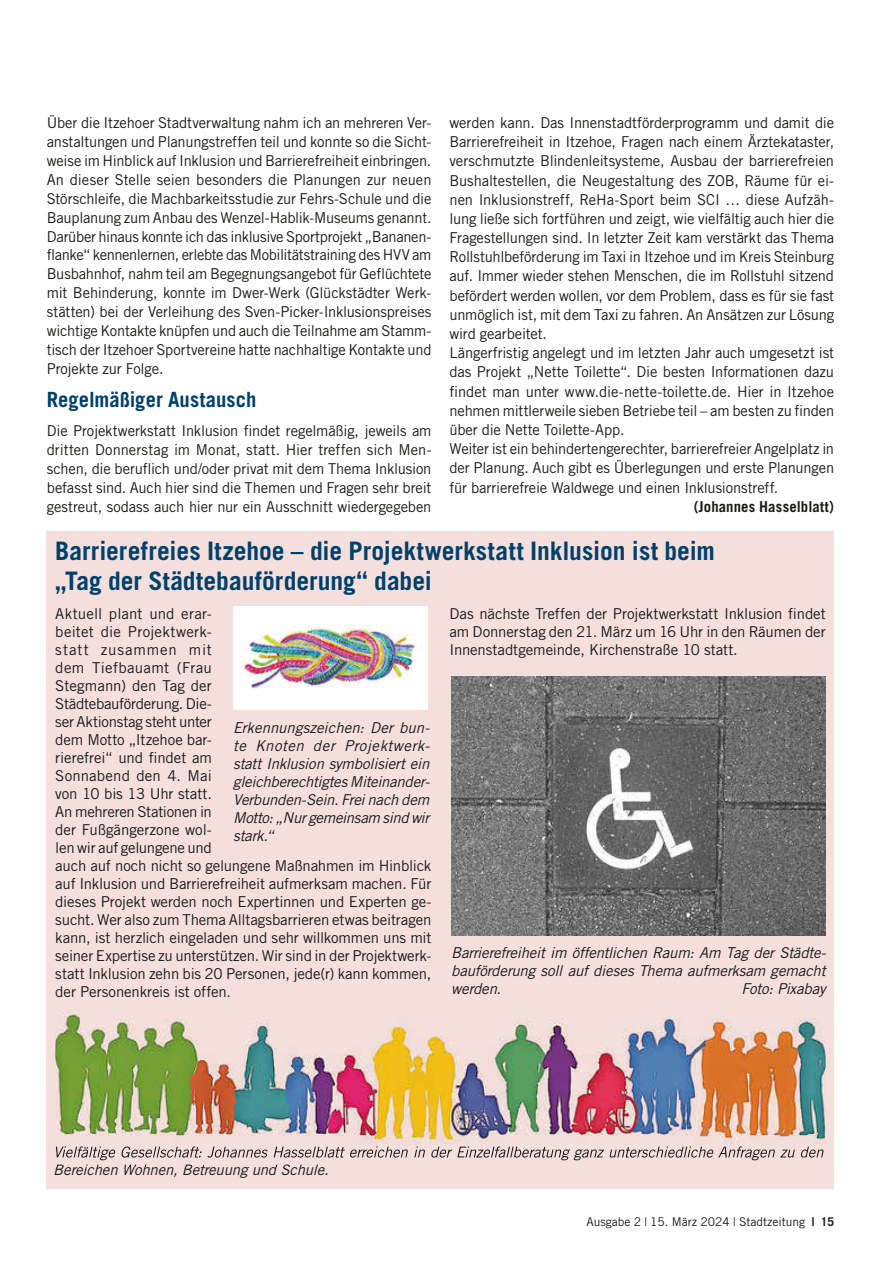
<style>
.page{position:relative;width:881px;height:1263px;background:#fff}
.page>*{position:absolute;margin:0;border:0;box-sizing:border-box;transform-origin:0 0}
.t1{font:700 25.5px/30.6px "Trade Gothic LT";color:#00406b}
.t2{font:700 21px "Trade Gothic LT";letter-spacing:.005em;color:#00406b}
.t3{font:15px/18px "Trade Gothic LT";letter-spacing:-.01em;color:#1a1a18;text-align:justify}
.t4{font:italic 15px/18px "Trade Gothic LT";letter-spacing:-.015em;color:#1a1a18;text-align:justify}
.t5{font:700 15px "Trade Gothic LT";letter-spacing:.01em;color:#1a1a18}
.t6{font:12px "Trade Gothic LT";color:#1a1a18}
.s1{font-weight:700}
</style>
<div class="page">
<div style="left:47px;top:531px;width:786px;height:657px;background:#f4dfdc"></div>
<img style="left:55px;top:1009px;width:770px;height:152px">
<img style="left:56px;top:1146px;width:767px;height:14px">
<img style="left:56px;top:1164px;width:262px;height:3px">
<img style="left:233px;top:606px;width:194px;height:104px">
<img style="left:451px;top:676px;width:374px;height:259px">
<p class="t3" style="left:47px;top:113px;width:386px;line-height:18.9px">Über die Itzehoer Stadtverwaltung nahm ich an mehreren Ver&shy;anstaltungen und Planungstreffen teil und konnte so die Sicht&shy;weise im Hinblick auf Inklusion und Barrierefreiheit einbringen.<br>An dieser Stelle seien besonders die Planungen zur neuen Störschleife, die Machbarkeitsstudie zur Fehrs-Schule und die Bauplanung zum Anbau des Wenzel-Hablik-Museums genannt.<br>Darüber hinaus konnte ich das inklusive Sportprojekt „Bananen&shy;flanke“ kennenlernen, erlebte das Mobilitätstraining des HVV am Busbahnhof, nahm teil am Begegnungsangebot für Geflüchtete mit Behinderung, konnte im Dwer-Werk (Glückstädter Werk&shy;stätten) bei der Verleihung des Sven-Picker-Inklusionspreises wichtige Kontakte knüpfen und auch die Teilnahme am Stamm&shy;tisch der Itzehoer Sportvereine hatte nachhaltige Kontakte und Projekte zur Folge.</p>
<h2 class="t2" style="left:47px;top:386px;width:211px">Regelmäßiger Austausch</h2>
<p class="t3" style="left:47px;top:421px;width:386px;line-height:18.9px">Die Projektwerkstatt Inklusion findet regelmäßig, jeweils am dritten Donnerstag im Monat, statt. Hier treffen sich Men&shy;schen, die beruflich und/oder privat mit dem Thema Inklusion befasst sind. Auch hier sind die Themen und Fragen sehr breit gestreut, sodass auch hier nur ein Ausschnitt wiedergegeben</p>
<p class="t3" style="left:449px;top:113px;width:386px;line-height:19.2px;text-align:left">werden kann. Das Innenstadtförderprogramm und damit die Barrierefreiheit in Itzehoe, Fragen nach einem Ärztekataster, verschmutzte Blindenleitsysteme, Ausbau der barrierefreien Bushaltestellen, die Neugestaltung des ZOB, Räume für ei&shy;nen Inklusionstreff, ReHa-Sport beim SCI … diese Aufzäh&shy;lung ließe sich fortführen und zeigt, wie vielfältig auch hier die Fragestellungen sind. In letzter Zeit kam verstärkt das Thema Rollstuhlbeförderung im Taxi in Itzehoe und im Kreis Steinburg auf. Immer wieder stehen Menschen, die im Rollstuhl sitzend befördert werden wollen, vor dem Problem, dass es für sie fast unmöglich ist, mit dem Taxi zu fahren. An Ansätzen zur Lösung wird gearbeitet.<br>Längerfristig angelegt und im letzten Jahr auch umgesetzt ist das Projekt „Nette Toilette“. Die besten Informationen dazu findet man unter www.die-nette-toilette.de. Hier in Itzehoe nehmen mittlerweile sieben Betriebe teil – am besten zu finden über die Nette Toilette-App.<br>Weiter ist ein behindertengerechter, barrierefreier Angelplatz in der Planung. Auch gibt es Überlegungen und erste Planungen für barrierefreie Waldwege und einen Inklusionstreff.</p>
<p class="t5" style="left:693px;top:497px;width:142px">(Johannes Hasselblatt)</p>
<h1 class="t1" style="left:55px;top:535px;width:660px">Barrierefreies Itzehoe – die Projektwerkstatt Inklusion ist beim „Tag der Städtebauförderung“ dabei</h1>
<p class="t3" style="left:55px;top:604px;width:377px;text-align:left">Aktuell plant und erar-<br>beitet die Projektwerk-<br>statt zusammen mit<br>dem Tiefbauamt (Frau<br>Stegmann) den Tag der<br>Städtebauförderung. Die-<br>ser Aktionstag steht unter<br>dem Motto „Itzehoe bar-<br>rierefrei“ und findet am<br>Sonnabend den 4. Mai<br>von 10 bis 13 Uhr statt.<br>An mehreren Stationen in<br>der Fußgängerzone wol-<br>len wir auf gelungene und<br>auch auf noch nicht so gelungene Maßnahmen im Hinblick auf Inklusion und Barrierefreiheit aufmerksam machen. Für dieses Projekt werden noch Expertinnen und Experten ge&shy;sucht. Wer also zum Thema Alltagsbarrieren etwas beitragen kann, ist herzlich eingeladen und sehr willkommen uns mit seiner Expertise zu unterstützen. Wir sind in der Projektwerk&shy;statt Inklusion zehn bis 20 Personen, jede(r) kann kommen, der Personenkreis ist offen.</p>
<p class="t3" style="left:449px;top:604px;width:377px">Das nächste Treffen der Projektwerkstatt Inklusion findet am Donnerstag den 21. März um 16 Uhr in den Räumen der Innenstadtgemeinde, Kirchenstraße 10 statt.</p>
<p class="t4" style="left:233px;top:718px;width:198px">Erkennungszeichen: Der bun&shy;te Knoten der Projektwerk&shy;statt Inklusion symbolisiert ein gleichberechtigtes Miteinander-Verbunden-Sein. Frei nach dem Motto: „Nur gemeinsam sind wir stark.“</p>
<p class="t4" style="left:451px;top:943px;width:376px">Barrierefreiheit im öffentlichen Raum: Am Tag der Städte&shy;bauförderung soll auf dieses Thema aufmerksam gemacht werden.</p>
<p class="t4" style="left:741px;top:979px;width:86px">Foto: Pixabay</p>
<p class="t4" style="left:53px;top:1161px;width:277px">Bereichen Wohnen, Betreuung und Schule.</p>
<p class="t6" style="left:586px;top:1214px;width:249px">Ausgabe 2 | 15. März 2024 | Stadtzeitung <span class="s1">| 15</span></p>
</div>
